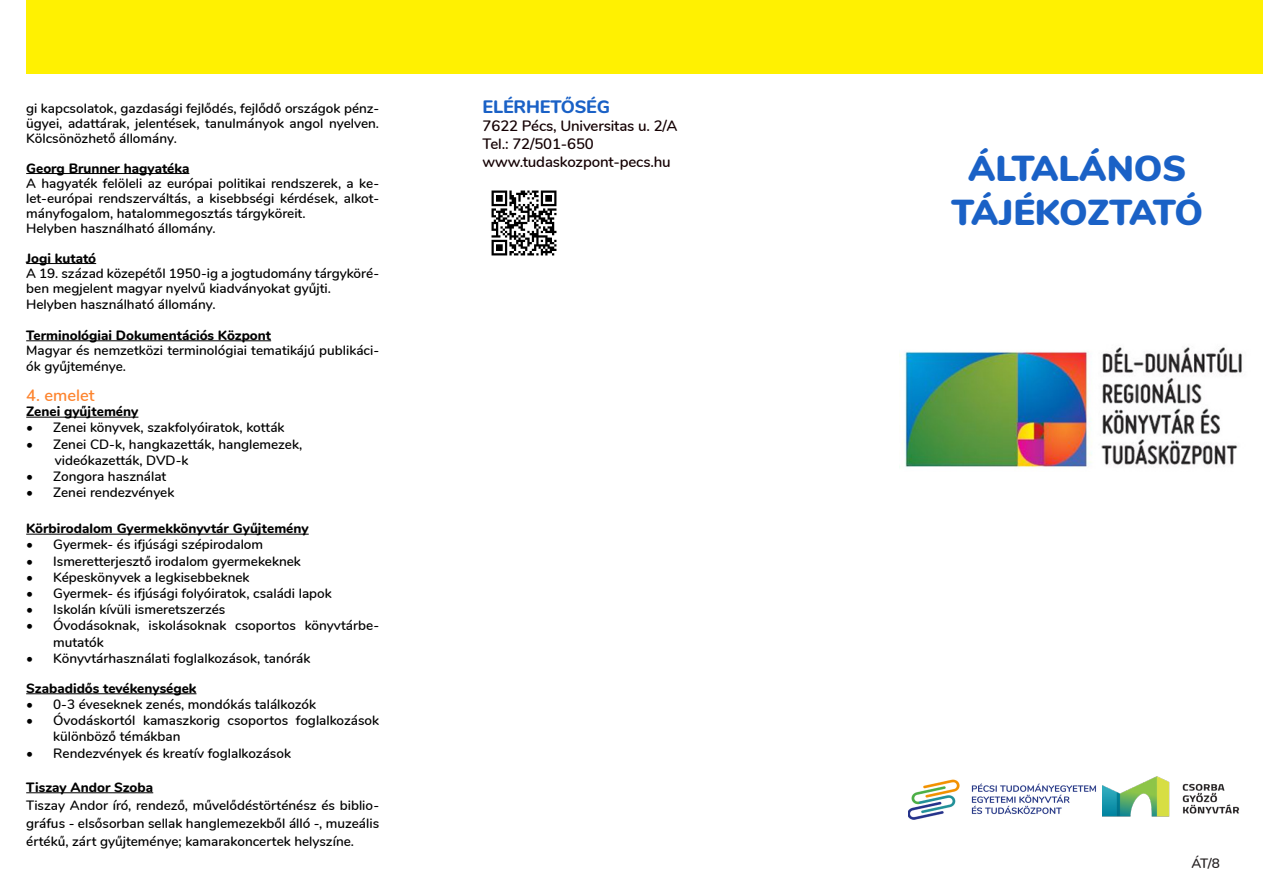
<style>
.page{position:relative;width:1263px;height:893px;background:#fff}
.page>*{position:absolute;margin:0;border:0;box-sizing:border-box;transform-origin:0 0}
.t1{font:900 36px "Nunito";letter-spacing:-.02em;color:#1a61c6}
.t2{font:900 36px "Nunito";color:#1a61c6}
.t3{font:800 18px "Nunito";letter-spacing:-.01em;color:#1a61c6}
.Paragraph_Style_1{font:600 16.5px "Nunito";color:#fd842e}
.t4{font:600 15px "Nunito";letter-spacing:-.01em;color:#140003}
.Paragraph_Style_1-2{font:600 13.5px/15px "Nunito";color:#000}
.Paragraph_Style_1-3{font:800 13.5px "Nunito";color:#000}
.Bekezdésstílus_1{font:600 13.5px "Nunito";color:#000}
.t5{font:600 13.5px "Nunito";color:#231f20}
</style>
<div class="page">
<hr style="left:26px;top:173px;width:163px;height:1px;background:#000">
<hr style="left:26px;top:263px;width:70px;height:1px;background:#000">
<hr style="left:26px;top:340px;width:245px;height:1px;background:#000">
<hr style="left:26px;top:417px;width:112px;height:1px;background:#000">
<hr style="left:26px;top:534px;width:283px;height:1px;background:#000">
<hr style="left:26px;top:693px;width:170px;height:1px;background:#000">
<hr style="left:26px;top:792px;width:127px;height:1px;background:#000">
<div style="left:26px;top:0;width:1237px;height:74px;background:#fff101"></div>
<img style="left:1102px;top:776px;width:138px;height:41px">
<img style="left:908px;top:779px;width:188px;height:41px">
<img style="left:899px;top:347px;width:343px;height:121px">
<img style="left:491px;top:190px;width:66px;height:66px">
<p class="Paragraph_Style_1-2" style="left:26px;top:100px;width:354px;text-align:justify">gi kapcsolatok, gazdasági fejlődés, fejlődő országok pénz&shy;ügyei, adattárak, jelentések, tanulmányok angol nyelven.<br>Kölcsönözhető állomány.</p>
<p class="Paragraph_Style_1-3" style="left:26px;top:158px;width:165px">Georg Brunner hagyatéka</p>
<p class="Paragraph_Style_1-2" style="left:26px;top:175px;width:354px;text-align:justify">A hagyaték felöleli az európai politikai rendszerek, a ke&shy;let-európai rendszerváltás, a kisebbségi kérdések, alkot&shy;mányfogalom, hatalommegosztás tárgyköreit.</p>
<p class="Paragraph_Style_1-2" style="left:26px;top:220px;width:191px">Helyben használható állomány.</p>
<p class="Paragraph_Style_1-3" style="left:26px;top:248px;width:71px">Jogi kutató</p>
<p class="Paragraph_Style_1-2" style="left:26px;top:265px;width:354px;line-height:15.5px">A 19. század közepétől 1950-ig a jogtudomány tárgyköré&shy;ben megjelent magyar nyelvű kiadványokat gyűjti.</p>
<p class="Paragraph_Style_1-2" style="left:26px;top:296px;width:191px">Helyben használható állomány.</p>
<p class="Paragraph_Style_1-3" style="left:26px;top:325px;width:246px">Terminológiai Dokumentációs Központ</p>
<p class="Paragraph_Style_1-2" style="left:26px;top:342px;width:354px;line-height:15.5px">Magyar és nemzetközi terminológiai tematikájú publikáci&shy;ók gyűjteménye.</p>
<p class="Paragraph_Style_1" style="left:26px;top:383px;width:70px">4. emelet</p>
<p class="Paragraph_Style_1-3" style="left:26px;top:401px;width:114px">Zenei gyűjtemény</p>
<p class="Paragraph_Style_1-2" style="left:26px;top:419px;width:260px">• Zenei könyvek, szakfolyóiratok, kották</p>
<p class="Paragraph_Style_1-2" style="left:26px;top:436px;width:278px">• Zenei CD-k, hangkazetták, hanglemezek,</p>
<p class="Bekezdésstílus_1" style="left:55px;top:450px;width:135px">videókazetták, DVD-k</p>
<p class="Paragraph_Style_1-2" style="left:26px;top:468px;width:142px">• Zongora használat</p>
<p class="Paragraph_Style_1-2" style="left:26px;top:484px;width:150px">• Zenei rendezvények</p>
<p class="Paragraph_Style_1-3" style="left:26px;top:518px;width:284px">Körbirodalom Gyermekkönyvtár Gyűjtemény</p>
<p class="Paragraph_Style_1-2" style="left:26px;top:536px;width:238px">• Gyermek- és ifjúsági szépirodalom</p>
<p class="Paragraph_Style_1-2" style="left:26px;top:553px;width:276px">• Ismeretterjesztő irodalom gyermekeknek</p>
<p class="Paragraph_Style_1-2" style="left:26px;top:569px;width:225px">• Képeskönyvek a legkisebbeknek</p>
<p class="Paragraph_Style_1-2" style="left:26px;top:585px;width:307px">• Gyermek- és ifjúsági folyóiratok, családi lapok</p>
<p class="Paragraph_Style_1-2" style="left:26px;top:601px;width:201px">• Iskolán kívüli ismeretszerzés</p>
<p class="Paragraph_Style_1-2" style="left:53px;top:617px;width:327px;line-height:16.2px;text-indent:-27px">• Óvodásoknak, iskolásoknak csoportos könyvtárbe&shy;mutatók</p>
<p class="Paragraph_Style_1-2" style="left:26px;top:650px;width:286px">• Könyvtárhasználati foglalkozások, tanórák</p>
<p class="Paragraph_Style_1-3" style="left:26px;top:678px;width:172px">Szabadidős tevékenységek</p>
<p class="Paragraph_Style_1-2" style="left:26px;top:696px;width:291px">• 0-3 éveseknek zenés, mondókás találkozók</p>
<p class="Paragraph_Style_1-2" style="left:53px;top:712px;width:327px;line-height:16.2px;text-indent:-27px">• Óvodáskortól kamaszkorig csoportos foglalkozások különböző témákban</p>
<p class="Paragraph_Style_1-2" style="left:26px;top:745px;width:266px">• Rendezvények és kreatív foglalkozások</p>
<p class="Paragraph_Style_1-3" style="left:26px;top:777px;width:129px">Tiszay Andor Szoba</p>
<p class="Paragraph_Style_1-2" style="left:26px;top:795px;width:354px;line-height:18px;text-align:justify">Tiszay Andor író, rendező, művelődéstörténész és biblio&shy;gráfus - elsősorban sellak hanglemezekből álló -, muzeális értékű, zárt gyűjteménye; kamarakoncertek helyszíne.</p>
<p class="t3" style="left:483px;top:94px;width:129px">ELÉRHETŐSÉG</p>
<p class="t4" style="left:483px;top:115px;width:196px">7622 Pécs, Universitas u. 2/A</p>
<p class="t4" style="left:483px;top:133px;width:113px">Tel.: 72/501-650</p>
<p class="t4" style="left:483px;top:151px;width:190px">www.tudaskozpont-pecs.hu</p>
<p class="t2" style="left:968px;top:142px;width:220px">ÁLTALÁNOS</p>
<p class="t1" style="left:951px;top:185px;width:253px">TÁJÉKOZTATÓ</p>
<p class="t5" style="left:1191px;top:853px;width:30px">ÁT/8</p>
</div>
